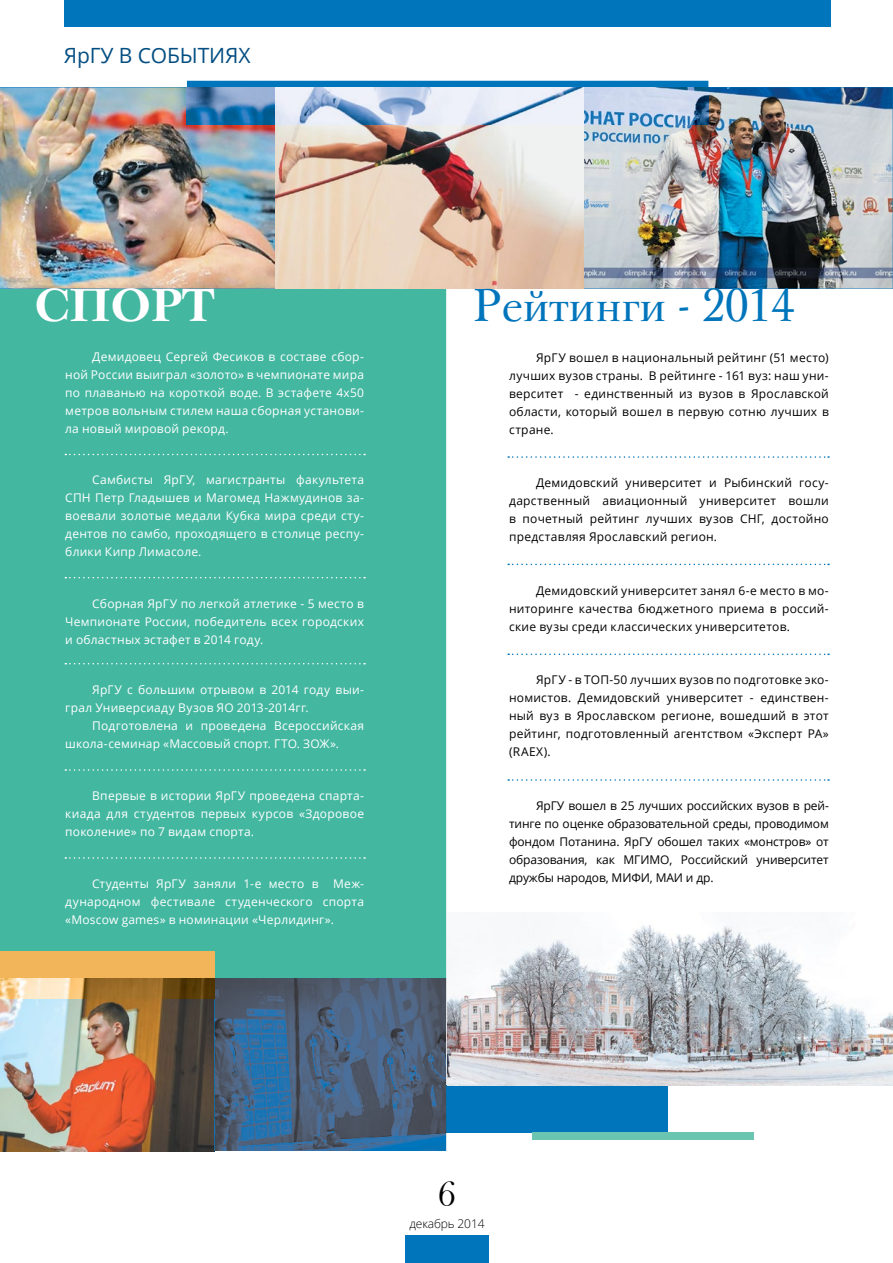
<style>
.page{position:relative;width:893px;height:1263px;background:#fff}
.page>*{position:absolute;margin:0;border:0;box-sizing:border-box;transform-origin:0 0}
.t1{font:45px "Baskerville 120 Pro";letter-spacing:-.005em;color:#0075bb}
.t2{font:700 45px "Baskerville 120 Pro";letter-spacing:-.005em;color:#fff}
.t3{font:36px "Bask Old Face";color:#000}
.t4{font:21px "Open Sans";letter-spacing:-.005em;color:#044e82}
.t5{font:12px/18px "Open Sans";letter-spacing:.02em;color:#000;text-align:justify}
.t6{font:12px/18px "Open Sans";letter-spacing:.02em;color:#fff;text-align:justify}
.t7{font:300 12px "Open Sans";letter-spacing:-.01em;color:#000}
</style>
<div class="page">
<div style="left:405px;top:1235px;width:84px;height:28px;background:#0075bb"></div>
<div style="left:64px;top:0;width:766px;height:27px;background:#0075bb"></div>
<div style="left:446px;top:1085px;width:222px;height:47px;background:#0075bc"></div>
<div style="left:531px;top:1132px;width:222px;height:8px;background:#6ac6b1"></div>
<div style="left:0;top:289px;width:446px;height:689px;background:#43b7a0"></div>
<img style="left:584px;top:87px;width:309px;height:202px">
<img style="left:275px;top:125px;width:309px;height:164px">
<img style="left:0;top:978px;width:215px;height:173px">
<svg style="left:215px;top:978px;width:231px;height:173px"></svg>
<img style="left:448px;top:925px;width:445px;height:160px">
<img style="left:0;top:87px;width:275px;height:202px">
<svg style="left:65px;top:454px;width:300px;height:1px"></svg>
<svg style="left:508px;top:456px;width:321px;height:2px"></svg>
<svg style="left:508px;top:564px;width:321px;height:1px"></svg>
<svg style="left:508px;top:653px;width:321px;height:2px"></svg>
<svg style="left:508px;top:779px;width:321px;height:2px"></svg>
<svg style="left:65px;top:577px;width:300px;height:1px"></svg>
<svg style="left:65px;top:663px;width:300px;height:1px"></svg>
<svg style="left:65px;top:769px;width:300px;height:2px"></svg>
<svg style="left:65px;top:857px;width:300px;height:2px"></svg>
<div style="left:187px;top:81px;width:521px;height:6px;background:#0075bc"></div>
<img style="left:187px;top:87px;width:521px;height:38px">
<div style="left:0;top:951px;width:215px;height:27px;background:#f2b559"></div>
<h3 class="t4" style="left:64px;top:41px;width:188px">ЯрГУ В СОБЫТИЯХ</h3>
<h1 class="t2" style="left:35px;top:277px;width:181px">СПОРТ</h1>
<h1 class="t1" style="left:472px;top:277px;width:325px">Рейтинги - 2014</h1>
<p class="t6" style="left:65px;top:347px;width:300px;text-indent:27px">Демидовец Сергей Фесиков в составе сбор&shy;ной России выиграл «золото» в чемпионате мира по плаванью на короткой воде. В эстафете 4x50 метров вольным стилем наша сборная установи&shy;ла новый мировой рекорд.</p>
<p class="t5" style="left:509px;top:349px;width:321px;text-indent:27px">ЯрГУ вошел в национальный рейтинг (51 место) лучших вузов страны. В рейтинге - 161 вуз: наш уни&shy;верситет - единственный из вузов в Ярославской области, который вошел в первую сотню лучших в стране.</p>
<p class="t6" style="left:65px;top:470px;width:300px;text-indent:27px">Самбисты ЯрГУ, магистранты факультета СПН Петр Гладышев и Магомед Нажмудинов за&shy;воевали золотые медали Кубка мира среди сту&shy;дентов по самбо, проходящего в столице респу&shy;блики Кипр Лимасоле.</p>
<p class="t6" style="left:65px;top:594px;width:300px;text-indent:27px">Сборная ЯрГУ по легкой атлетике - 5 место в Чемпионате России, победитель всех городских и областных эстафет в 2014 году.</p>
<p class="t6" style="left:65px;top:680px;width:300px;text-indent:27px">ЯрГУ с большим отрывом в 2014 году выи&shy;грал Универсиаду Вузов ЯО 2013-2014гг.</p>
<p class="t6" style="left:65px;top:716px;width:300px;text-indent:27px">Подготовлена и проведена Всероссийская школа-семинар «Массовый спорт. ГТО. ЗОЖ».</p>
<p class="t6" style="left:65px;top:786px;width:300px;text-indent:27px">Впервые в истории ЯрГУ проведена спарта&shy;киада для студентов первых курсов «Здоровое поколение» по 7 видам спорта.</p>
<p class="t6" style="left:65px;top:874px;width:300px;text-indent:27px">Студенты ЯрГУ заняли 1-е место в Меж&shy;дународном фестивале студенческого спорта «Moscow games» в номинации «Черлидинг».</p>
<p class="t5" style="left:509px;top:473px;width:321px;text-indent:27px">Демидовский университет и Рыбинский госу&shy;дарственный авиационный университет вошли в почетный рейтинг лучших вузов СНГ, достойно представляя Ярославский регион.</p>
<p class="t5" style="left:509px;top:581px;width:321px;text-indent:27px">Демидовский университет занял 6-е место в мо&shy;ниторинге качества бюджетного приема в россий&shy;ские вузы среди классических университетов.</p>
<p class="t5" style="left:509px;top:670px;width:321px;text-indent:27px">ЯрГУ - в ТОП-50 лучших вузов по подготовке эко&shy;номистов. Демидовский университет - единствен&shy;ный вуз в Ярославском регионе, вошедший в этот рейтинг, подготовленный агентством «Эксперт РА» (RAEX).</p>
<p class="t5" style="left:509px;top:796px;width:321px;text-indent:27px">ЯрГУ вошел в 25 лучших российских вузов в рей&shy;тинге по оценке образовательной среды, проводимом фондом Потанина. ЯрГУ обошел таких «монстров» от образования, как МГИМО, Российский университет дружбы народов, МИФИ, МАИ и др.</p>
<h2 class="t3" style="left:438px;top:1174px;width:19px">6</h2>
<p class="t7" style="left:409px;top:1215px;width:77px">декабрь 2014</p>
</div>
